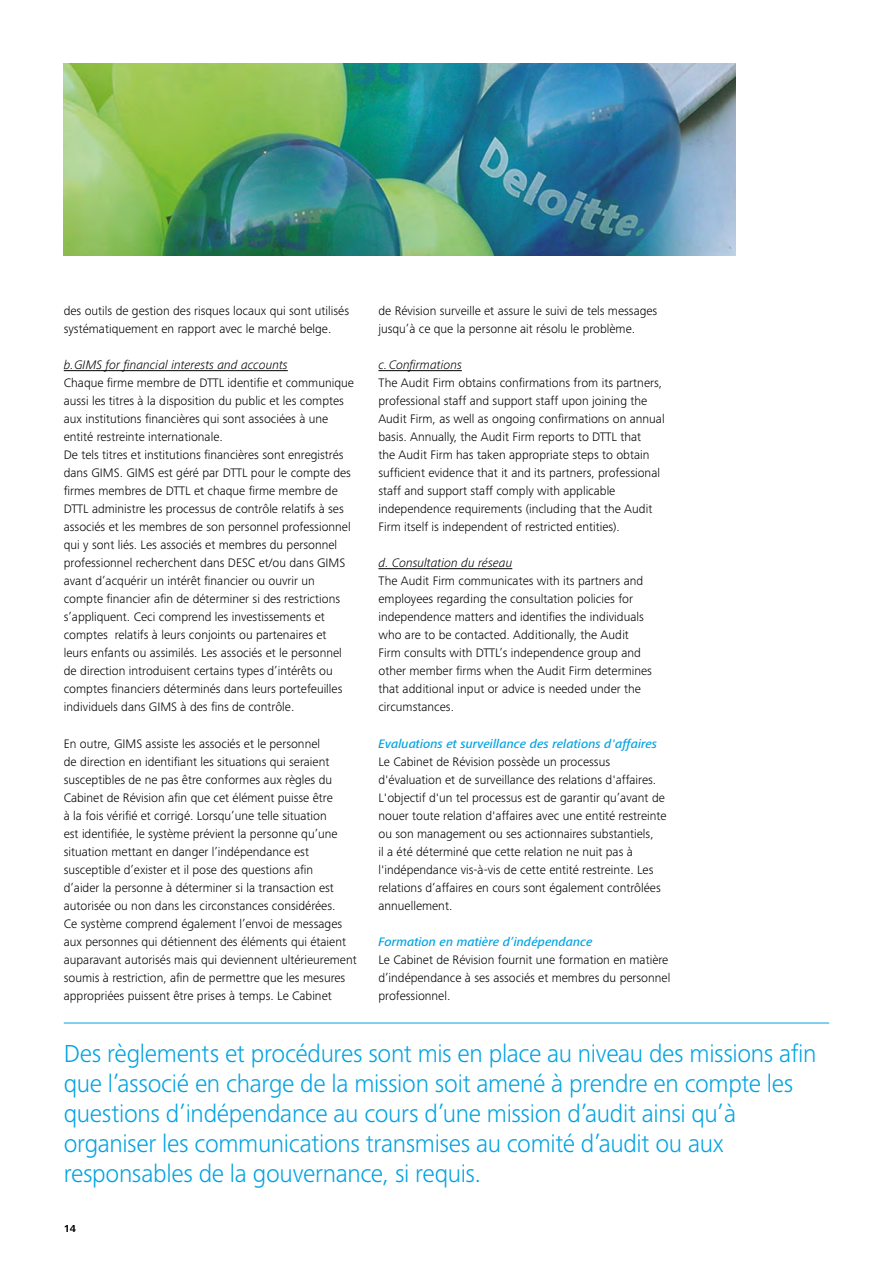
<style>
.page{position:relative;width:893px;height:1263px;background:#fff}
.page>*{position:absolute;margin:0;border:0;box-sizing:border-box;transform-origin:0 0}
.t1{font:300 25.5px/30px "Frutiger Next Pro";letter-spacing:-.015em;color:#00a3e2}
.t2{font:300 12.75px/18px "Frutiger Next Pro";color:#000}
.t3{font:italic 500 12.75px "Frutiger Next Pro";color:#00a3e2}
.t4{font:italic 300 12.75px "Frutiger Next Pro";color:#000}
.t5{font:700 10.5px "Frutiger Next Pro";color:#000}
</style>
<div class="page">
<hr style="left:64px;top:370px;width:224px;height:1px;background:#000">
<hr style="left:378px;top:370px;width:84px;height:1px;background:#000">
<hr style="left:378px;top:568px;width:134px;height:1px;background:#000">
<img style="left:64px;top:64px;width:672px;height:191px">
<hr style="left:64px;top:1023px;width:765px;height:1px;background:#00a3e2">
<p class="t2" style="left:64px;top:302px;width:287px">des outils de gestion des risques locaux qui sont utilisés systématiquement en rapport avec le marché belge.</p>
<p class="t4" style="left:64px;top:358px;width:225px">b.GIMS for financial interests and accounts</p>
<p class="t2" style="left:64px;top:374px;width:292px">Chaque firme membre de DTTL identifie et communique aussi les titres à la disposition du public et les comptes aux institutions financières qui sont associées à une entité restreinte internationale.<br>De tels titres et institutions financières sont enregistrés dans GIMS. GIMS est géré par DTTL pour le compte des firmes membres de DTTL et chaque firme membre de DTTL administre les processus de contrôle relatifs à ses associés et les membres de son personnel professionnel qui y sont liés. Les associés et membres du personnel professionnel recherchent dans DESC et/ou dans GIMS avant d’acquérir un intérêt financier ou ouvrir un compte financier afin de déterminer si des restrictions s’appliquent. Ceci comprend les investissements et comptes relatifs à leurs conjoints ou partenaires et<br>leurs enfants ou assimilés. Les associés et le personnel de direction introduisent certains types d’intérêts ou comptes financiers déterminés dans leurs portefeuilles individuels dans GIMS à des fins de contrôle.</p>
<p class="t2" style="left:64px;top:734px;width:294px">En outre, GIMS assiste les associés et le personnel<br>de direction en identifiant les situations qui seraient susceptibles de ne pas être conformes aux règles du Cabinet de Révision afin que cet élément puisse être<br>à la fois vérifié et corrigé. Lorsqu’une telle situation<br>est identifiée, le système prévient la personne qu’une situation mettant en danger l’indépendance est susceptible d’exister et il pose des questions afin<br>d’aider la personne à déterminer si la transaction est autorisée ou non dans les circonstances considérées.<br>Ce système comprend également l’envoi de messages aux personnes qui détiennent des éléments qui étaient auparavant autorisés mais qui deviennent ultérieurement soumis à restriction, afin de permettre que les mesures appropriées puissent être prises à temps. Le Cabinet</p>
<p class="t2" style="left:378px;top:302px;width:280px">de Révision surveille et assure le suivi de tels messages jusqu’à ce que la personne ait résolu le problème.</p>
<p class="t4" style="left:378px;top:358px;width:85px">c.Confirmations</p>
<p class="t2" style="left:378px;top:374px;width:288px">The Audit Firm obtains confirmations from its partners, professional staff and support staff upon joining the Audit Firm, as well as ongoing confirmations on annual basis. Annually, the Audit Firm reports to DTTL that<br>the Audit Firm has taken appropriate steps to obtain sufficient evidence that it and its partners, professional staff and support staff comply with applicable independence requirements (including that the Audit Firm itself is independent of restricted entities).</p>
<p class="t4" style="left:378px;top:556px;width:135px">d. Consultation du réseau</p>
<p class="t2" style="left:378px;top:572px;width:275px">The Audit Firm communicates with its partners and employees regarding the consultation policies for independence matters and identifies the individuals who are to be contacted. Additionally, the Audit Firm consults with DTTL’s independence group and other member firms when the Audit Firm determines that additional input or advice is needed under the circumstances.</p>
<p class="t3" style="left:378px;top:736px;width:280px">Evaluations et surveillance des relations d'affaires</p>
<p class="t2" style="left:378px;top:752px;width:290px">Le Cabinet de Révision possède un processus d'évaluation et de surveillance des relations d'affaires.<br>L'objectif d'un tel processus est de garantir qu’avant de nouer toute relation d'affaires avec une entité restreinte ou son management ou ses actionnaires substantiels,<br>il a été déterminé que cette relation ne nuit pas à l'indépendance vis-à-vis de cette entité restreinte. Les relations d’affaires en cours sont également contrôlées annuellement.</p>
<p class="t3" style="left:378px;top:934px;width:216px">Formation en matière d’indépendance</p>
<p class="t2" style="left:378px;top:950px;width:293px">Le Cabinet de Révision fournit une formation en matière d’indépendance à ses associés et membres du personnel professionnel.</p>
<p class="t1" style="left:64px;top:1038px;width:754px">Des règlements et procédures sont mis en place au niveau des missions afin que l’associé en charge de la mission soit amené à prendre en compte les questions d’indépendance au cours d’une mission d’audit ainsi qu’à organiser les communications transmises au comité d’audit ou aux responsables de la gouvernance, si requis.</p>
<p class="t5" style="left:64px;top:1222px;width:14px">14</p>
</div>
